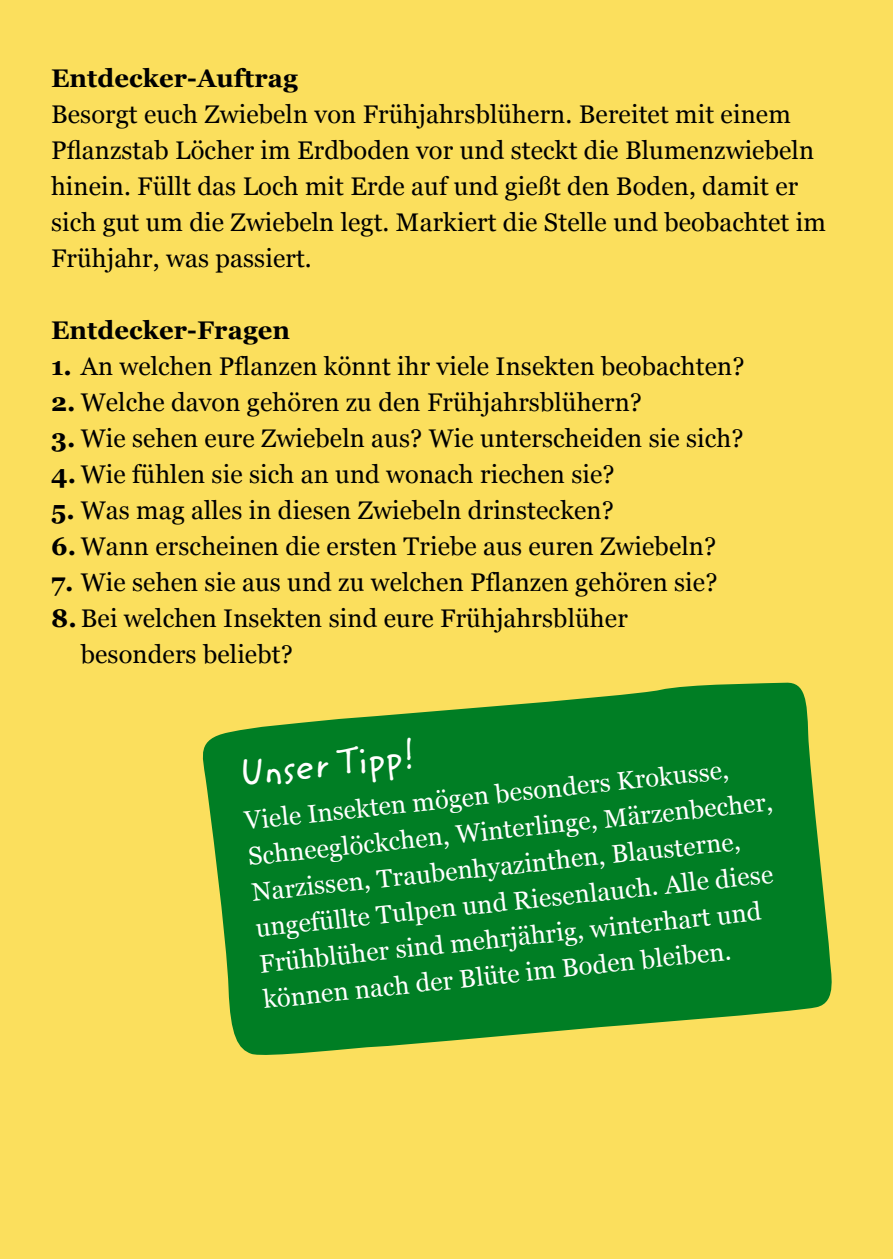
<style>
.page{position:relative;width:893px;height:1259px;background:#fbdf5d}
.page>*{position:absolute;margin:0;border:0;box-sizing:border-box;transform-origin:0 0}
.t1{font:39px "Zemke Hand ITC Std";color:#fff}
.t2{font:25.5px/36px "Georgia";letter-spacing:.005em;color:#000}
.t3{font:25.5px/36px "Georgia";color:#fff}
.t4{font:700 25.5px "Georgia";letter-spacing:.005em;color:#000}
.s1{font-weight:700}
</style>
<div class="page">
<svg style="left:202px;top:682px;width:630px;height:373px;fill:#007e24"></svg>
<p class="t4" style="left:51px;top:59px;width:248px">Entdecker-Auftrag</p>
<p class="t2" style="left:51px;top:95px;width:776px">Besorgt euch Zwiebeln von Frühjahrsblühern. Bereitet mit einem Pflanzstab Löcher im Erdboden vor und steckt die Blumenzwiebeln hinein. Füllt das Loch mit Erde auf und gießt den Boden, damit er sich gut um die Zwiebeln legt. Markiert die Stelle und beobachtet im Frühjahr, was passiert.</p>
<p class="t4" style="left:51px;top:311px;width:241px">Entdecker-Fragen</p>
<p class="t2" style="left:51px;top:347px;width:695px"><span class="s1">1.</span> An welchen Pflanzen könnt ihr viele Insekten beobachten?</p>
<p class="t2" style="left:51px;top:383px;width:593px"><span class="s1">2.</span> Welche davon gehören zu den Frühjahrsblühern?</p>
<p class="t2" style="left:51px;top:419px;width:694px"><span class="s1">3.</span> Wie sehen eure Zwiebeln aus? Wie unterscheiden sie sich?</p>
<p class="t2" style="left:51px;top:455px;width:565px"><span class="s1">4.</span> Wie fühlen sie sich an und wonach riechen sie?</p>
<p class="t2" style="left:51px;top:491px;width:564px"><span class="s1">5.</span> Was mag alles in diesen Zwiebeln drinstecken?</p>
<p class="t2" style="left:51px;top:527px;width:667px"><span class="s1">6.</span> Wann erscheinen die ersten Triebe aus euren Zwiebeln?</p>
<p class="t2" style="left:51px;top:563px;width:668px"><span class="s1">7.</span> Wie sehen sie aus und zu welchen Pflanzen gehören sie?</p>
<p class="t2" style="left:51px;top:599px;width:578px"><span class="s1">8.</span>Bei welchen Insekten sind eure Frühjahrsblüher</p>
<p class="t2" style="left:81px;top:635px;width:214px">besonders beliebt?</p>
<h1 class="t1" style="left:237px;top:745px;width:179px;rotate:-6deg">Unser Tipp!</h1>
<p class="t3" style="left:242px;top:801px;width:529px;rotate:-6deg">Viele Insekten mögen besonders Krokusse, Schneeglöckchen, Winterlinge, Märzenbecher, Narzissen, Traubenhyazinthen, Blausterne, ungefüllte Tulpen und Riesenlauch. Alle diese Frühblüher sind mehrjährig, winterhart und können nach der Blüte im Boden bleiben.</p>
</div>
